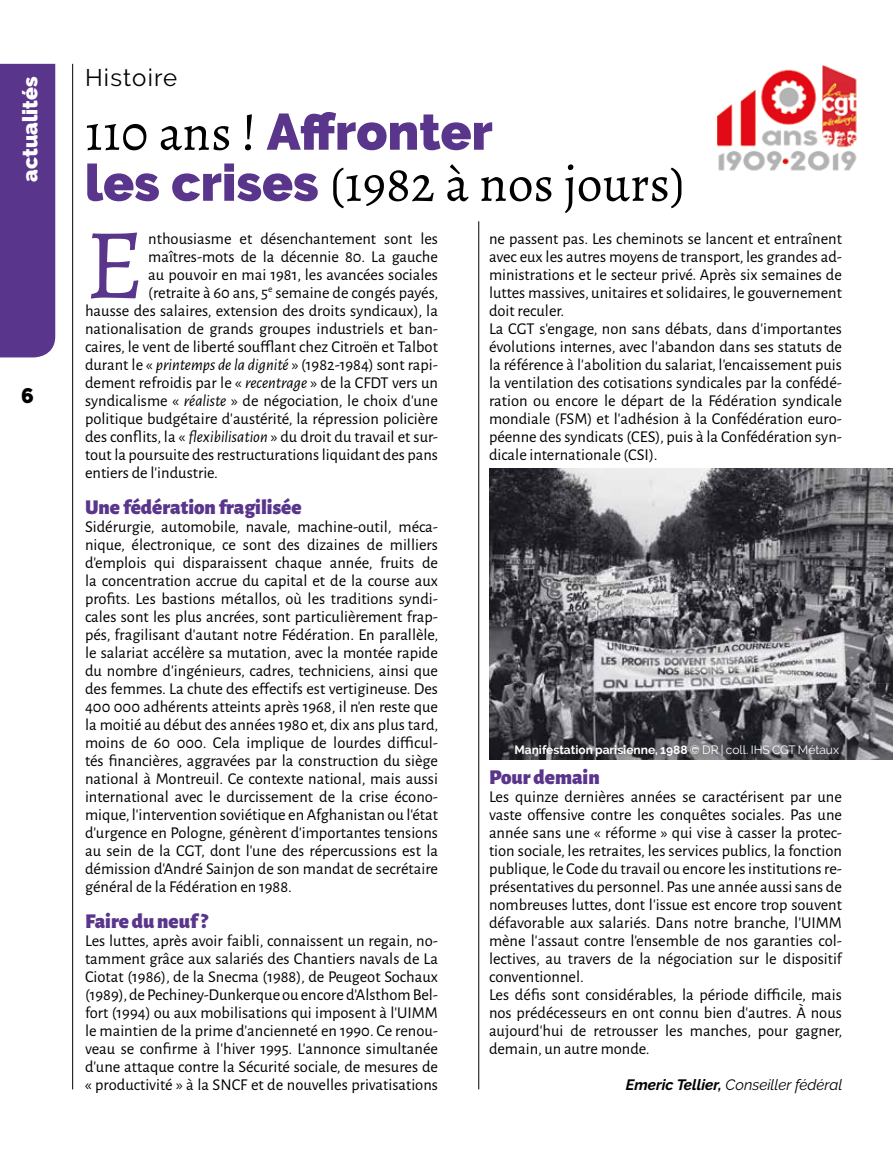
<style>
.page{position:relative;width:893px;height:1149px;background:#fff}
.page>*{position:absolute;margin:0;border:0;box-sizing:border-box;transform-origin:0 0}
.t1{font:100.2px "Alegreya";color:#59358c}
.t2{font:51px "Alegreya";color:#000}
.t3{font:900 51px "Raleway";color:#59358c}
.t4{font:24px "Raleway";letter-spacing:.05em;color:#000}
.t5{font:900 21px "Alegreya Sans";color:#59358c}
.t6{font:900 21px "Raleway";color:#fff}
.t7{font:900 21px "Raleway";color:#000}
.t8{font:16.5px/18px "Alegreya Sans";color:#000}
.t9{font:italic 15px "Raleway";color:#000}
.t10{font:700 12px "Raleway";color:#fff}
.s1{font-family:"Alegreya";font-weight:400;color:#000}
.s2{font-family:"Raleway";font-weight:900;color:#59358c}
.s3{font-style:italic}
.s4{font-weight:400}
.s5{font-weight:700}
</style>
<div class="page">
<div style="left:0;top:64px;width:55px;height:293px;background:#59358c"></div>
<hr style="left:72px;top:64px;width:1px;height:1025px;background:#000">
<hr style="left:478px;top:221px;width:1px;height:868px;background:#000">
<img style="left:489px;top:468px;width:404px;height:291px">
<img style="left:718px;top:65px;width:139px;height:106px">
<p class="t6" style="left:18px;top:182px;width:107px;rotate:-90deg">actualités</p>
<p class="t7" style="left:21px;top:383px;width:14px">6</p>
<h3 class="t4" style="left:85px;top:64px;width:94px">Histoire</h3>
<h2 class="t3" style="left:85px;top:102px;width:409px"><span class="s1">110 ans !</span> Affronter</h2>
<h2 class="t2" style="left:85px;top:152px;width:602px"><span class="s2">les crises</span> (1982 à nos jours)</h2>
<h1 class="t1" style="left:85px;top:203px;width:61px">E</h1>
<p class="t8" style="left:148px;top:228px;width:291px">nthousiasme et désenchantement sont les</p>
<p class="t8" style="left:148px;top:246px;width:291px">maîtres-mots de la décennie 80. La gauche</p>
<p class="t8" style="left:148px;top:264px;width:291px">au pouvoir en mai 1981, les avancées sociales</p>
<p class="t8" style="left:148px;top:282px;width:291px">(retraite à 60 ans, 5<sup>e</sup> semaine de congés payés,</p>
<p class="t8" style="left:85px;top:300px;width:354px">hausse des salaires, extension des droits syndicaux), la</p>
<p class="t8" style="left:85px;top:318px;width:354px">nationalisation de grands groupes industriels et ban-</p>
<p class="t8" style="left:85px;top:336px;width:354px">caires, le vent de liberté soufflant chez Citroën et Talbot</p>
<p class="t8" style="left:85px;top:354px;width:354px">durant le « <span class="s3">printemps de la dignité</span> » (1982-1984) sont rapi-</p>
<p class="t8" style="left:85px;top:372px;width:354px">dement refroidis par le « <span class="s3">recentrage</span> » de la CFDT vers un</p>
<p class="t8" style="left:85px;top:390px;width:354px">syndicalisme « <span class="s3">réaliste</span> » de négociation, le choix d’une</p>
<p class="t8" style="left:85px;top:408px;width:354px">politique budgétaire d’austérité, la répression policière</p>
<p class="t8" style="left:85px;top:426px;width:354px">des conflits, la « <span class="s3">flexibilisation</span> » du droit du travail et sur-</p>
<p class="t8" style="left:85px;top:444px;width:354px">tout la poursuite des restructurations liquidant des pans</p>
<p class="t8" style="left:85px;top:462px;width:134px">entiers de l’industrie.</p>
<p class="t5" style="left:85px;top:490px;width:218px">Une fédération fragilisée</p>
<p class="t8" style="left:85px;top:516px;width:355px;text-align:justify">Sidérurgie, automobile, navale, machine-outil, méca&shy;nique, électronique, ce sont des dizaines de milliers d’emplois qui disparaissent chaque année, fruits de la concentration accrue du capital et de la course aux profits. Les bastions métallos, où les traditions syndi&shy;cales sont les plus ancrées, sont particulièrement frap&shy;pés, fragilisant d’autant notre Fédération. En parallèle, le salariat accélère sa mutation, avec la montée rapide du nombre d’ingénieurs, cadres, techniciens, ainsi que des femmes. La chute des effectifs est vertigineuse. Des 400 000 adhérents atteints après 1968, il n’en reste que la moitié au début des années 1980 et, dix ans plus tard, moins de 60 000. Cela implique de lourdes difficul&shy;tés financières, aggravées par la construction du siège national à Montreuil. Ce contexte national, mais aussi international avec le durcissement de la crise écono&shy;mique, l’intervention soviétique en Afghanistan ou l’état d’urgence en Pologne, génèrent d’importantes tensions au sein de la CGT, dont l’une des répercussions est la démission d’André Sainjon de son mandat de secrétaire général de la Fédération en 1988.</p>
<p class="t5" style="left:85px;top:904px;width:124px">Faire du neuf ?</p>
<p class="t8" style="left:85px;top:930px;width:354px;text-align:justify">Les luttes, après avoir faibli, connaissent un regain, no&shy;tamment grâce aux salariés des Chantiers navals de La Ciotat (1986), de la Snecma (1988), de Peugeot Sochaux (1989), de Pechiney-Dunkerque ou encore d’Alsthom Bel&shy;fort (1994) ou aux mobilisations qui imposent à l’UIMM le maintien de la prime d’ancienneté en 1990. Ce renou&shy;veau se confirme à l’hiver 1995. L’annonce simultanée d’une attaque contre la Sécurité sociale, de mesures de « productivité » à la SNCF et de nouvelles privatisations</p>
<p class="t8" style="left:489px;top:228px;width:354px">ne passent pas. Les cheminots se lancent et entraînent avec eux les autres moyens de transport, les grandes ad&shy;ministrations et le secteur privé. Après six semaines de luttes massives, unitaires et solidaires, le gouvernement doit reculer.<br>La CGT s’engage, non sans débats, dans d’importantes évolutions internes, avec l’abandon dans ses statuts de la référence à l’abolition du salariat, l’encaissement puis la ventilation des cotisations syndicales par la confédé&shy;ration ou encore le départ de la Fédération syndicale mondiale (FSM) et l’adhésion à la Confédération euro&shy;péenne des syndicats (CES), puis à la Confédération syn&shy;dicale internationale (CSI).</p>
<p class="t10" style="left:514px;top:742px;width:326px">Manifestation parisienne, 1988 <span class="s4">© DR | coll. IHS CGT Métaux</span></p>
<p class="t5" style="left:489px;top:760px;width:112px">Pour demain</p>
<p class="t8" style="left:489px;top:786px;width:355px">Les quinze dernières années se caractérisent par une vaste offensive contre les conquêtes sociales. Pas une année sans une « réforme » qui vise à casser la protec&shy;tion sociale, les retraites, les services publics, la fonction publique, le Code du travail ou encore les institutions re&shy;présentatives du personnel. Pas une année aussi sans de nombreuses luttes, dont l’issue est encore trop souvent défavorable aux salariés. Dans notre branche, l’UIMM mène l’assaut contre l’ensemble de nos garanties col&shy;lectives, au travers de la négociation sur le dispositif conventionnel.<br>Les défis sont considérables, la période difficile, mais nos prédécesseurs en ont connu bien d’autres. À nous aujourd’hui de retrousser les manches, pour gagner, demain, un autre monde.</p>
<p class="t9" style="left:626px;top:1075px;width:218px"><span class="s5">Emeric Tellier,</span> Conseiller fédéral</p>
</div>
